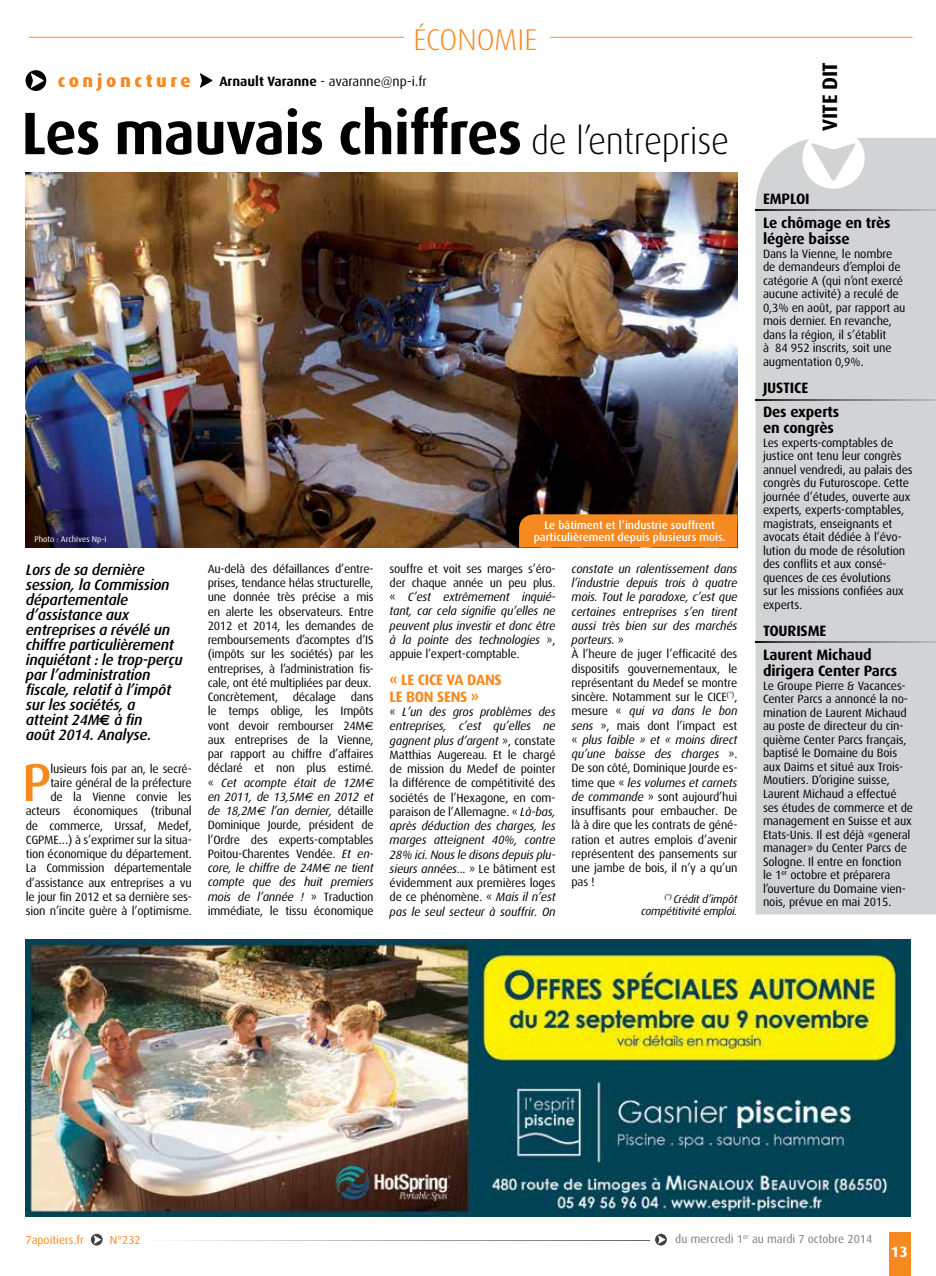
<style>
.page{position:relative;width:936px;height:1276px;background:#fff}
.page>*{position:absolute;margin:0;border:0;box-sizing:border-box;transform-origin:0 0}
.t1{font:700 60px "Dax";letter-spacing:-.01em;color:#000;scale:.95 1}
.t2{font:500 53.4px "Dax";color:#f6891f}
.t3{font:300 30px "Dax";color:#f6891f}
.t4{font:700 21px "Dax";color:#000}
.t5{font:800 18px "Dax";letter-spacing:.2em;color:#f6891f}
.t6{font:italic 500 15px/15px "Dax";letter-spacing:-.02em;color:#000}
.t7{font:700 15px/24px "Dax";letter-spacing:-.01em;color:#000}
.t8{font:700 15px/16.5px "Dax";letter-spacing:-.02em;color:#f6891f}
.t9{font:700 15px "Dax";color:#fff}
.t10{font:13.5px "Dax";color:#000}
.t11{font:12px/14.2px "Dax";letter-spacing:-.015em;color:#000}
.t12{font:italic 12px/14.2px "Dax";letter-spacing:-.015em;color:#000;text-align:justify}
.t13{font:11.7px "Dax";color:#7c7e81}
.t14{font:11.7px "Dax";color:#f6891f}
.t15{font:500 11.25px/12px "Dax";color:#fff;text-align:center}
.t16{font:italic 11.25px/12px "Dax";letter-spacing:-.02em;color:#000;text-align:right}
.t17{font:8.25px "Dax";color:#fff}
.s1{font-weight:700}
.s2{font-weight:300;font-size:37.5px}
.s3{font-family:"Euro Sans";font-weight:700;font-style:normal}
.s4{font-family:"Euro Sans"}
.s5{font-style:italic}
.s6{font-family:"Euro Sans";font-style:italic}
.s7{font-style:normal}
</style>
<div class="page">
<div style="left:889px;top:1232px;width:22px;height:44px;background:#f6891f"></div>
<hr style="left:29px;top:37px;width:375px;height:1px;background:#f78d1e">
<hr style="left:550px;top:37px;width:362px;height:1px;background:#f78d1e">
<img style="left:26px;top:940px;width:883px;height:276px">
<div style="left:755px;top:138px;width:180px;height:776px;background:#d1d3d4"></div>
<svg style="left:755px;top:210px;width:180px;height:1px"></svg>
<img style="left:26px;top:172px;width:711px;height:375px">
<svg style="left:26px;top:70px;width:20px;height:21px"></svg>
<svg style="left:200px;top:73px;width:12px;height:15px"></svg>
<div style="left:519px;top:514px;width:218px;height:33px;background:#f6891f"></div>
<svg style="left:755px;top:399px;width:180px;height:1px"></svg>
<svg style="left:755px;top:641px;width:180px;height:1px"></svg>
<svg style="left:91px;top:1233px;width:12px;height:12px"></svg>
<svg style="left:655px;top:1233px;width:11px;height:12px"></svg>
<svg style="left:167px;top:1240px;width:482px;height:1px"></svg>
<h3 class="t3" style="left:413px;top:24px;width:125px">économie</h3>
<h3 class="t5" style="left:58px;top:70px;width:134px">conjoncture</h3>
<p class="t10" style="left:219px;top:74px;width:209px"><span class="s1">Arnault Varanne</span> - avaranne@np-i.fr</p>
<h1 class="t1" style="left:22px;top:100px;width:746px">Les mauvais chiffres <span class="s2">de l’entreprise</span></h1>
<p class="t17" style="left:34px;top:535px;width:74px">Photo : Archives Np-i</p>
<p class="t6" style="left:26px;top:562px;width:158px">Lors de sa dernière session, la Commission départementale d’assistance aux entreprises a révélé un chiffre particulièrement inquiétant : le trop-perçu par l’administration fiscale, relatif à l’impôt sur les sociétés, a<br>atteint 24M<span class="s3">€</span> à fin<br>août 2014. Analyse.</p>
<h2 class="t2" style="left:22px;top:752px;width:31px">P</h2>
<p class="t11" style="left:26px;top:761px;width:167px;text-align:right">lusieurs fois par an, le secré&shy;taire général de la préfecture<br>de la Vienne convie les acteurs économiques (tribunal de commerce, Urssaf, Medef,<br>CGPME…) à s’exprimer sur la situa&shy;tion économique du département.<br>La Commission départementale d’assistance aux entreprises a vu le jour fin 2012 et sa dernière ses&shy;sion n’incite guère à l’optimisme.</p>
<p class="t15" style="left:533px;top:519px;width:193px">Le bâtiment et l’industrie souffrent particulièrement depuis plusieurs mois.</p>
<p class="t11" style="left:208px;top:562px;width:167px">Au-delà des défaillances d’entre&shy;prises, tendance hélas structurelle, une donnée très précise a mis en alerte les observateurs. Entre<br>2012 et 2014, les demandes de remboursements d’acomptes d’IS (impôts sur les sociétés) par les entreprises, à l’administration fis&shy;cale, ont été multipliées par deux.<br>Concrètement, décalage dans le temps oblige, les Impôts vont devoir rembourser 24M<span class="s4">€ </span>aux entreprises de la Vienne, par rapport au chiffre d’affaires déclaré et non plus estimé. « <span class="s5">Cet acompte était de 12M</span><span class="s6">€ </span><span class="s5">en 2011, de 13,5M</span><span class="s6">€</span> <span class="s5">en 2012 et de 18,2M</span><span class="s6">€</span> <span class="s5">l’an dernier,</span> détaille<br>Dominique Jourde, président de l’Ordre des experts-comptables<br>Poitou-Charentes Vendée. <span class="s5">Et en&shy;core, le chiffre de 24M</span><span class="s6">€</span> <span class="s5">ne tient compte que des huit premiers mois de l’année !</span> » Traduction immédiate, le tissu économique</p>
<p class="t12" style="left:389px;top:561px;width:167px"><span class="s7">souffre et voit ses marges s’éro&shy;der chaque année un peu plus. «</span> C’est extrêmement inquié&shy;tant, car cela signifie qu’elles ne peuvent plus investir et donc être à la pointe des technologies <span class="s7">», appuie l’expert-comptable.</span></p>
<p class="t8" style="left:389px;top:672px;width:87px">« Le CICE va dans le bon sens</p>
<p class="t8" style="left:471px;top:688px;width:10px">»</p>
<p class="t12" style="left:389px;top:705px;width:167px"><span class="s7">«</span> L’un des gros problèmes des entreprises, c’est qu’elles ne gagnent plus d’argent <span class="s7">», constate Matthias Augereau. Et le chargé de mission du Medef de pointer la différence de compétitivité des sociétés de l’Hexagone, en com&shy;paraison de l’Allemagne. «</span> Là-bas, après déduction des charges, les marges atteignent 40%, contre 28% ici. Nous le disons depuis plu&shy;sieurs années<span class="s7">... » Le bâtiment est évidemment aux premières loges de ce phénomène. «</span> Mais il n’est pas le seul secteur à souffrir. On</p>
<p class="t11" style="left:571px;top:562px;width:167px"><span class="s5">constate un ralentissement dans l’industrie depuis trois à quatre mois. Tout le paradoxe, c’est que certaines entreprises s’en tirent aussi très bien sur des marchés porteurs.</span> »<br>À l’heure de juger l’efficacité des dispositifs gouvernementaux, le représentant du Medef se montre sincère. Notamment sur le CICE<sup>(*)</sup>, mesure « <span class="s5">qui va dans le bon sens</span> », mais dont l’impact est « <span class="s5">plus faible » et « moins direct qu’une baisse des charges</span> ».<br>De son côté, Dominique Jourde es&shy;time que « <span class="s5">les volumes et carnets de commande</span> » sont aujourd’hui insuffisants pour embaucher. De là à dire que les contrats de géné&shy;ration et autres emplois d’avenir représentent des pansements sur une jambe de bois, il n’y a qu’un pas !</p>
<p class="t16" style="left:641px;top:893px;width:98px"><sup>(*)</sup> Crédit d’impôt compétitivité emploi.</p>
<h3 class="t4" style="left:817px;top:131px;width:69px;rotate:-90deg">vite dit</h3>
<p class="t7" style="left:763px;top:187px;width:129px">EMPLOI<br>Le chômage en très</p>
<p class="t7" style="left:763px;top:227px;width:88px">légère baisse</p>
<p class="t11" style="left:763px;top:247px;width:144px;line-height:13.5px">Dans la Vienne, le nombre de demandeurs d’emploi de catégorie A (qui n’ont exercé aucune activité) a reculé de<br>0,3% en août, par rapport au mois dernier. En revanche, dans la région, il s’établit<br>à 84 952 inscrits, soit une augmentation 0,9%.</p>
<p class="t7" style="left:763px;top:376px;width:78px">JUSTICE<br>Des experts</p>
<p class="t7" style="left:763px;top:416px;width:72px">en congrès</p>
<p class="t11" style="left:763px;top:436px;width:151px;line-height:13.5px">Les experts-comptables de justice ont tenu leur congrès annuel vendredi, au palais des congrès du Futuroscope. Cette journée d’études, ouverte aux experts, experts-comptables, magistrats, enseignants et avocats était dédiée à l’évo&shy;lution du mode de résolution des conflits et aux consé&shy;quences de ces évolutions<br>sur les missions confiées aux experts.</p>
<p class="t7" style="left:763px;top:619px;width:110px">TOURISME<br>Laurent Michaud</p>
<p class="t7" style="left:763px;top:659px;width:136px">dirigera Center Parcs</p>
<p class="t11" style="left:763px;top:679px;width:152px;line-height:13.5px">Le Groupe Pierre &amp; Vacances-<br>Center Parcs a annoncé la no&shy;mination de Laurent Michaud au poste de directeur du cin&shy;quième Center Parcs français, baptisé le Domaine du Bois aux Daims et situé aux Trois-<br>Moutiers. D’origine suisse,<br>Laurent Michaud a effectué ses études de commerce et de management en Suisse et aux<br>Etats-Unis. Il est déjà «general manager» du Center Parcs de<br>Sologne. Il entre en fonction le 1<sup>er</sup> octobre et préparera l’ouverture du Domaine vien&shy;nois, prévue en mai 2015.</p>
<p class="t14" style="left:26px;top:1233px;width:60px">7apoitiers.fr</p>
<p class="t14" style="left:110px;top:1233px;width:32px">N°232</p>
<p class="t13" style="left:675px;top:1232px;width:198px">du mercredi 1<sup>er</sup> au mardi 7 octobre 2014</p>
<p class="t9" style="left:890px;top:1243px;width:18px">13</p>
</div>
